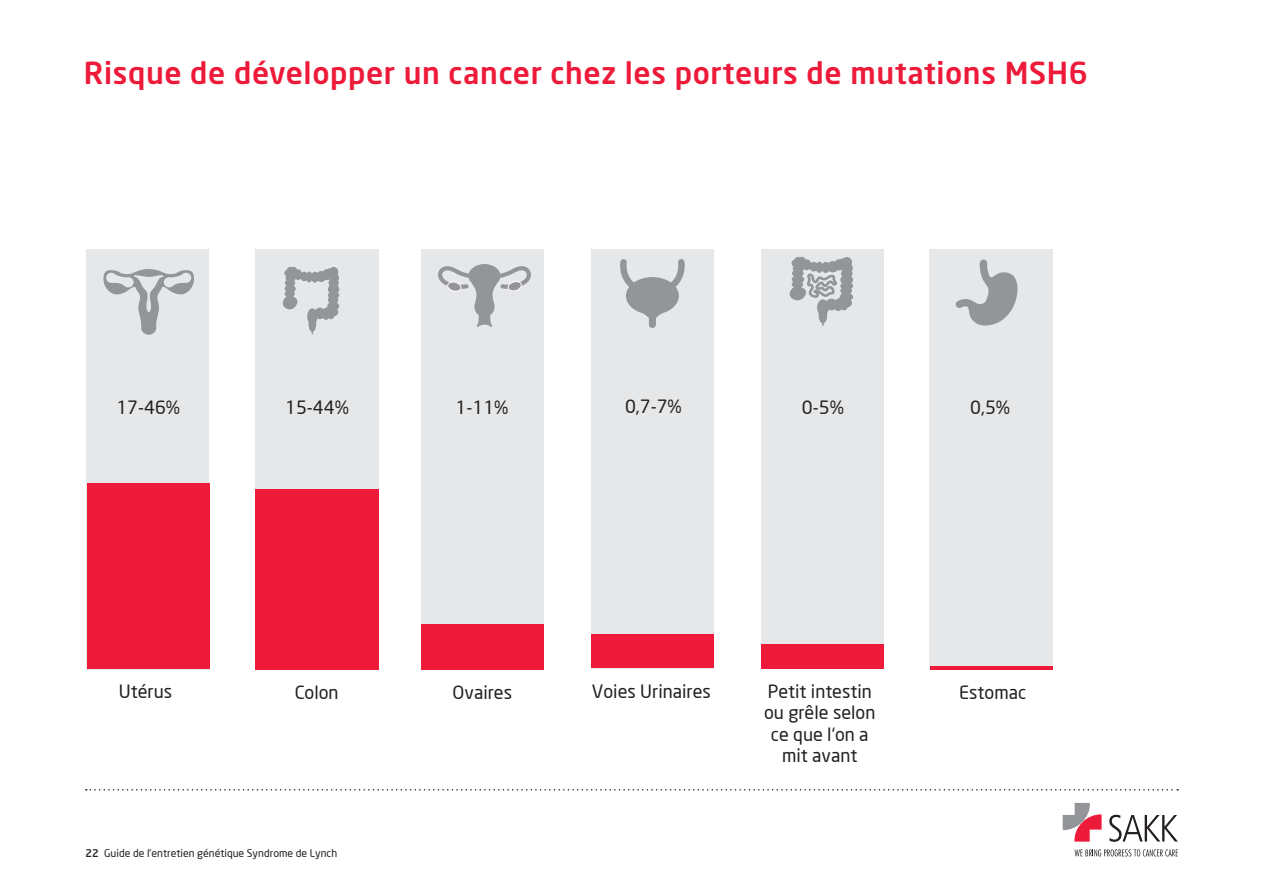
<style>
.page{position:relative;width:1263px;height:893px;background:#fff}
.page>*{position:absolute;margin:0;border:0;box-sizing:border-box;transform-origin:0 0}
.t1{font:500 30px "Neo Sans Std";letter-spacing:.02em;color:#ed1a3a}
.t2{font:18px/21px "Neo Sans";color:#231f20;text-align:center}
.t3{font:10.5px "Neo Sans";color:#231f20}
.s1{font-family:"Neo Sans Std";font-weight:500}
</style>
<div class="page">
<svg style="left:1063px;top:803px;width:38px;height:39px"></svg>
<svg style="left:1109px;top:815px;width:69px;height:27px"></svg>
<svg style="left:1074px;top:849px;width:104px;height:7px"></svg>
<svg style="left:86px;top:789px;width:1092px;height:2px"></svg>
<div style="left:256px;top:249px;width:123px;height:420px;background:#e6e7e9"></div>
<div style="left:87px;top:249px;width:122px;height:420px;background:#e6e7e9"></div>
<div style="left:421px;top:249px;width:123px;height:418px;background:#e6e7e9"></div>
<div style="left:930px;top:249px;width:123px;height:420px;background:#e6e7e9"></div>
<div style="left:761px;top:249px;width:122px;height:420px;background:#e6e7e9"></div>
<div style="left:591px;top:249px;width:123px;height:419px;background:#e6e7e9"></div>
<div style="left:87px;top:483px;width:123px;height:186px;background:#ed1a3a"></div>
<div style="left:421px;top:624px;width:123px;height:45px;background:#ed1a3a"></div>
<hr style="left:930px;top:666px;width:122px;height:3px;background:#ed1a3a">
<div style="left:761px;top:644px;width:122px;height:25px;background:#ed1a3a"></div>
<div style="left:592px;top:634px;width:122px;height:34px;background:#ed1a3a"></div>
<div style="left:255px;top:489px;width:123px;height:181px;background:#ed1a3a"></div>
<svg style="left:283px;top:267px;width:56px;height:67px"></svg>
<svg style="left:103px;top:269px;width:91px;height:66px"></svg>
<svg style="left:790px;top:257px;width:63px;height:69px"></svg>
<svg style="left:956px;top:259px;width:62px;height:67px"></svg>
<svg style="left:620px;top:259px;width:65px;height:69px"></svg>
<svg style="left:438px;top:264px;width:93px;height:63px"></svg>
<h1 class="t1" style="left:84px;top:54px;width:1005px">Risque de développer un cancer chez les porteurs de mutations MSH6</h1>
<p class="t2" style="left:116px;top:397px;width:65px">17-46%</p>
<p class="t2" style="left:285px;top:397px;width:65px">15-44%</p>
<p class="t2" style="left:456px;top:396px;width:54px">1-11%</p>
<p class="t2" style="left:625px;top:396px;width:58px">0,7-7%</p>
<p class="t2" style="left:802px;top:397px;width:44px">0-5%</p>
<p class="t2" style="left:970px;top:397px;width:41px">0,5%</p>
<p class="t2" style="left:119px;top:681px;width:55px">Utérus</p>
<p class="t2" style="left:295px;top:681px;width:45px">Colon</p>
<p class="t2" style="left:592px;top:681px;width:121px">Voies Urinaires</p>
<p class="t2" style="left:768px;top:681px;width:106px">Petit intestin</p>
<p class="t2" style="left:959px;top:681px;width:68px">Estomac</p>
<p class="t2" style="left:764px;top:702px;width:113px">ou grêle selon ce que l‘on a mit avant</p>
<p class="t2" style="left:453px;top:681px;width:61px">Ovaires</p>
<p class="t3" style="left:86px;top:846px;width:253px"><span class="s1">22</span> Guide de l’entretien génétique Syndrome de Lynch</p>
</div>
